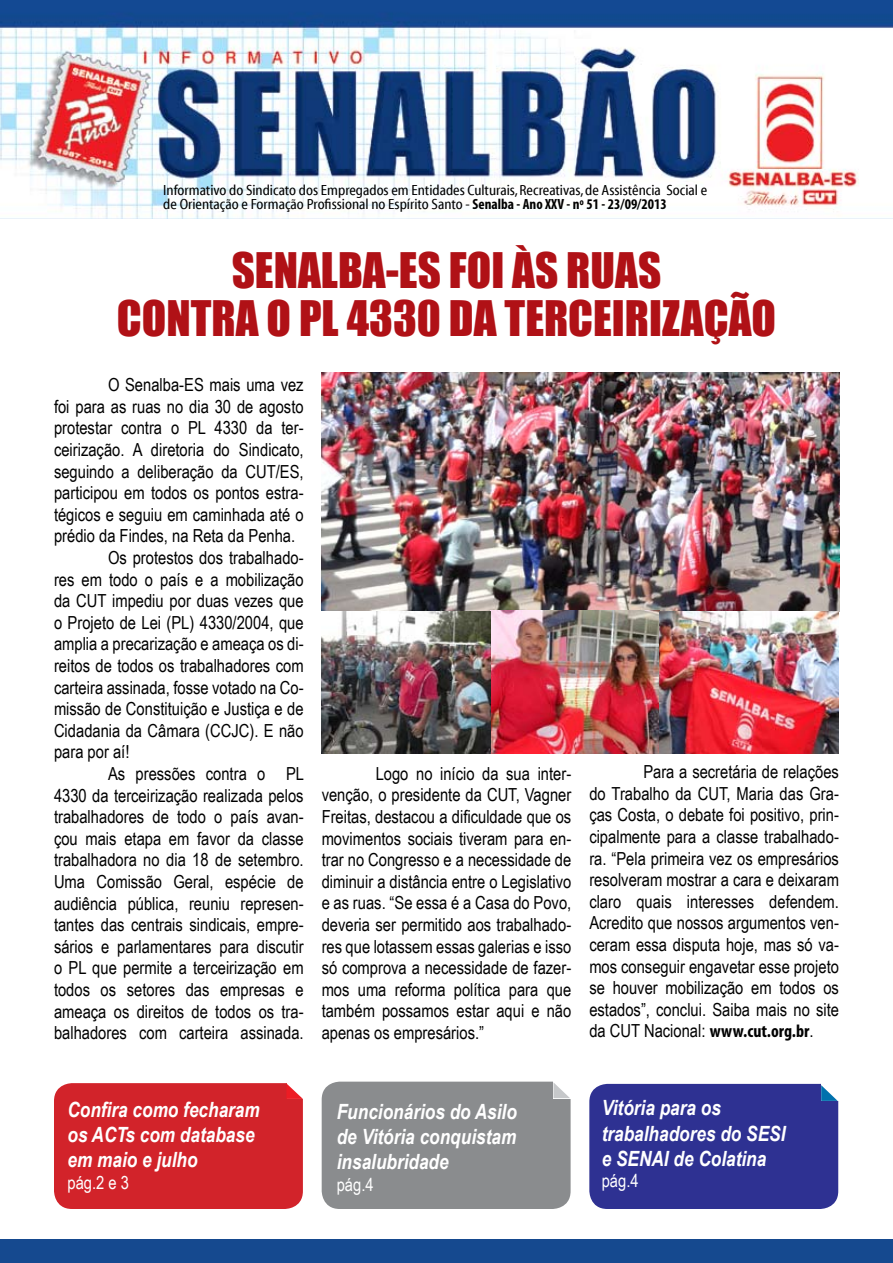
<style>
.page{position:relative;width:893px;height:1263px;background:#fff}
.page>*{position:absolute;margin:0;border:0;box-sizing:border-box;transform-origin:0 0}
.t1{font:45px/48px "Impact";color:#b01116;text-align:center}
.t2{font:italic 700 21px/25.2px "Arial Narrow";color:#fff}
.t3{font:18px/21.6px "Arial Narrow";color:#000;text-align:justify}
.t4{font:18px "Arial Narrow";color:#fff}
.t5{font:14.85px/13.5px "Myriad Cn Web";color:#000}
.s1{font-family:"Myriad Pro";font-weight:700;font-stretch:condensed}
</style>
<div class="page">
<div style="left:0;top:1239px;width:893px;height:24px;background:#15498f"></div>
<div style="left:589px;top:1084px;width:249px;height:125px;background:#2e3192"></div>
<div style="left:322px;top:1082px;width:249px;height:127px;background:#8a8c8e"></div>
<div style="left:54px;top:1083px;width:249px;height:126px;background:#d2232a"></div>
<img style="left:0;top:0;width:893px;height:218px">
<img style="left:322px;top:372px;width:517px;height:381px">
<p class="t5" style="left:163px;top:184px;width:545px">Informativo do Sindicato dos Empregados em Entidades Culturais, Recreativas, de Assistência Social e de Orientação e Formação Profissional no Espírito Santo - <span class="s1">Senalba - Ano XXV - nº 51 - 23/09/2013</span></p>
<h1 class="t1" style="left:117px;top:245px;width:661px">SENALBA-ES FOI ÀS RUAS<br>CONTRA O PL 4330 DA TERCEIRIZAÇÃO</h1>
<p class="t3" style="left:108px;top:373px;width:197px">O Senalba-ES mais uma vez</p>
<p class="t3" style="left:54px;top:395px;width:251px">foi para as ruas no dia 30 de agosto</p>
<p class="t3" style="left:54px;top:416px;width:251px">protestar contra o PL 4330 da ter-</p>
<p class="t3" style="left:54px;top:438px;width:251px">ceirização. A diretoria do Sindicato,</p>
<p class="t3" style="left:54px;top:460px;width:251px">seguindo a deliberação da CUT/ES,</p>
<p class="t3" style="left:54px;top:481px;width:251px">participou em todos os pontos estra-</p>
<p class="t3" style="left:54px;top:503px;width:251px">tégicos e seguiu em caminhada até o</p>
<p class="t3" style="left:54px;top:525px;width:243px">prédio da Findes, na Reta da Penha.</p>
<p class="t3" style="left:108px;top:546px;width:197px">Os protestos dos trabalhado-</p>
<p class="t3" style="left:54px;top:568px;width:251px">res em todo o país e a mobilização</p>
<p class="t3" style="left:54px;top:589px;width:251px">da CUT impediu por duas vezes que</p>
<p class="t3" style="left:54px;top:611px;width:251px">o Projeto de Lei (PL) 4330/2004, que</p>
<p class="t3" style="left:54px;top:633px;width:251px">amplia a precarização e ameaça os di-</p>
<p class="t3" style="left:54px;top:654px;width:251px">reitos de todos os trabalhadores com</p>
<p class="t3" style="left:54px;top:676px;width:251px">carteira assinada, fosse votado na Co-</p>
<p class="t3" style="left:54px;top:697px;width:251px">missão de Constituição e Justiça e de</p>
<p class="t3" style="left:54px;top:719px;width:251px">Cidadania da Câmara (CCJC). E não</p>
<p class="t3" style="left:54px;top:741px;width:77px">para por aí!</p>
<p class="t3" style="left:108px;top:762px;width:198px">As pressões contra o PL</p>
<p class="t3" style="left:54px;top:784px;width:251px">4330 da terceirização realizada pelos</p>
<p class="t3" style="left:54px;top:805px;width:251px">trabalhadores de todo o país avan-</p>
<p class="t3" style="left:54px;top:827px;width:251px">çou mais etapa em favor da classe</p>
<p class="t3" style="left:54px;top:849px;width:251px">trabalhadora no dia 18 de setembro.</p>
<p class="t3" style="left:54px;top:870px;width:251px">Uma Comissão Geral, espécie de</p>
<p class="t3" style="left:54px;top:892px;width:251px">audiência pública, reuniu represen-</p>
<p class="t3" style="left:54px;top:913px;width:251px">tantes das centrais sindicais, empre-</p>
<p class="t3" style="left:54px;top:935px;width:251px">sários e parlamentares para discutir</p>
<p class="t3" style="left:54px;top:957px;width:251px">o PL que permite a terceirização em</p>
<p class="t3" style="left:54px;top:978px;width:251px">todos os setores das empresas e</p>
<p class="t3" style="left:54px;top:1000px;width:251px">ameaça os direitos de todos os tra-</p>
<p class="t3" style="left:54px;top:1021px;width:251px">balhadores com carteira assinada.</p>
<p class="t3" style="left:322px;top:762px;width:251px;text-indent:54px">Logo no início da sua inter&shy;venção, o presidente da CUT, Vagner Freitas, destacou a dificuldade que os movimentos sociais tiveram para en&shy;trar no Congresso e a necessidade de diminuir a distância entre o Legislativo e as ruas. “Se essa é a Casa do Povo, deveria ser permitido aos trabalhado&shy;res que lotassem essas galerias e isso só comprova a necessidade de fazer&shy;mos uma reforma política para que também possamos estar aqui e não apenas os empresários.”</p>
<p class="t3" style="left:589px;top:760px;width:251px;text-indent:54px">Para a secretária de relações do Trabalho da CUT, Maria das Gra&shy;ças Costa, o debate foi positivo, prin&shy;cipalmente para a classe trabalhado&shy;ra. “Pela primeira vez os empresários resolveram mostrar a cara e deixaram claro quais interesses defendem.<br>Acredito que nossos argumentos ven&shy;ceram essa disputa hoje, mas só va&shy;mos conseguir engavetar esse projeto se houver mobilização em todos os estados”, conclui. Saiba mais no site da CUT Nacional: <span class="s1">www.cut.org.br</span>.</p>
<p class="t2" style="left:68px;top:1096px;width:194px">Confira como fecharam os ACTs com database em maio e julho</p>
<p class="t4" style="left:68px;top:1169px;width:63px">pág.2 e 3</p>
<p class="t2" style="left:337px;top:1098px;width:182px;text-align:justify">Funcionários do Asilo de Vitória conquistam insalubridade</p>
<p class="t4" style="left:337px;top:1171px;width:38px">pág.4</p>
<p class="t2" style="left:602px;top:1094px;width:185px">Vitória para os trabalhadores do SESI e SENAI de Colatina</p>
<p class="t4" style="left:602px;top:1168px;width:38px">pág.4</p>
</div>
